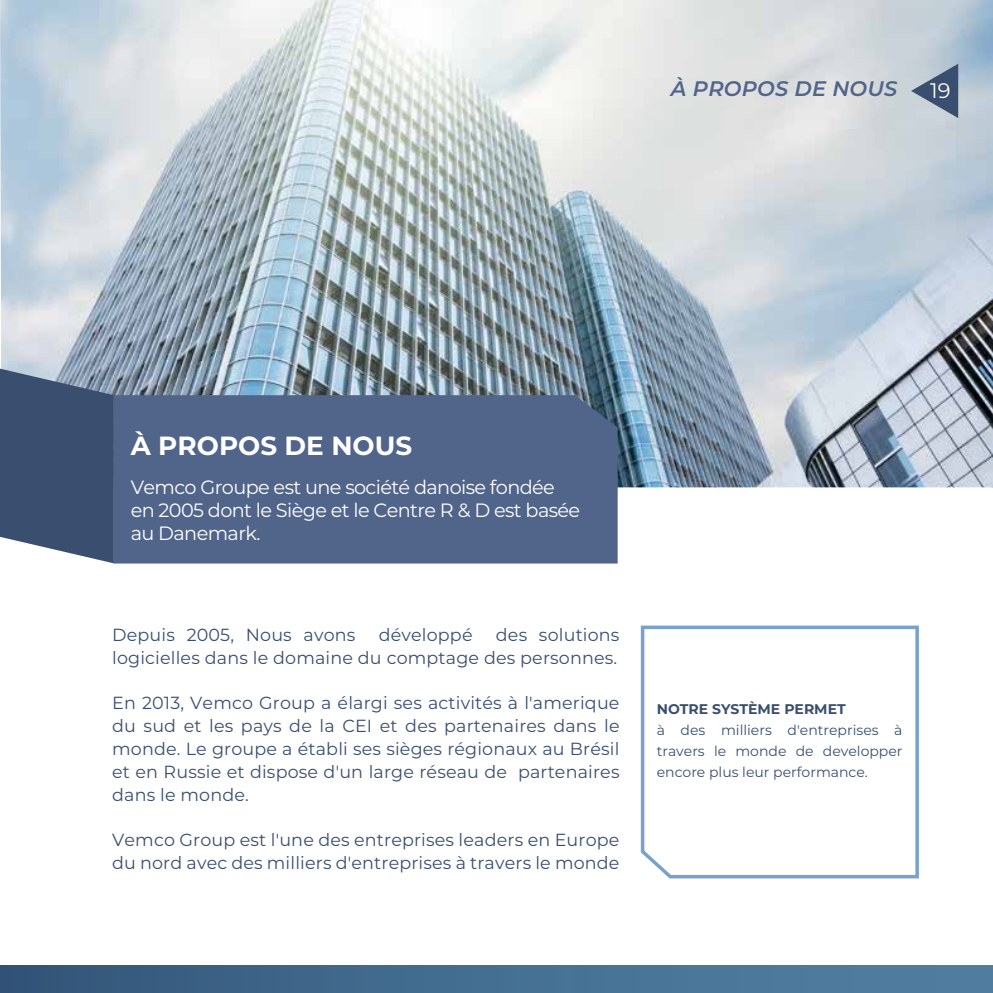
<style>
.page{position:relative;width:993px;height:993px;background:#fff}
.page>*{position:absolute;margin:0;border:0;box-sizing:border-box;transform-origin:0 0}
.t1{font:700 26.25px "Montserrat";color:#fff}
.t2{font:italic 600 21px "Montserrat";letter-spacing:.01em;color:#51658b}
.t3{font:21px "Montserrat";color:#fff}
.t4{font:19.25px/23.1px "Montserrat";letter-spacing:-.03em;color:#fff}
.t5{font:17.5px/22.8px "Montserrat";letter-spacing:.01em;color:#3a4f70;text-align:right}
.t6{font:14px/21px "Montserrat";color:#3a4f70;text-align:justify}
.t7{font:700 14px "Montserrat";color:#3a4f70}
</style>
<div class="page">
<img style="left:0;top:0;width:992px;height:487px">
<svg style="left:0;top:368px;width:114px;height:195px;background:#4e617f"></svg>
<div style="left:113px;top:395px;width:504px;height:168px;background:#51658b"></div>
<svg style="left:640px;top:625px;width:279px;height:254px"></svg>
<svg style="left:0;top:965px;width:1px;height:27px"></svg>
<div style="left:1px;top:965px;width:991px;height:27px;background:linear-gradient(to right,#34577b,#5282a5)"></div>
<svg style="left:910px;top:64px;width:47px;height:54px;background:#8392a6"></svg>
<p class="t2" style="left:670px;top:73px;width:228px">À PROPOS DE NOUS</p>
<p class="t3" style="left:929px;top:76px;width:22px">19</p>
<h1 class="t1" style="left:131px;top:426px;width:283px">À PROPOS DE NOUS</h1>
<p class="t4" style="left:131px;top:474px;width:451px">Vemco Groupe est une société danoise fondée en 2005 dont le Siège et le Centre R &amp; D est basée au Danemark.</p>
<p class="t5" style="left:112px;top:622px;width:508px">des solutions<br>logicielles dans le domaine du comptage des personnes.</p>
<p class="t5" style="left:112px;top:691px;width:508px;text-align:justify">En 2013, Vemco Group a élargi ses activités à l'amerique du sud et les pays de la CEI et des partenaires dans le monde. Le groupe a établi ses sièges régionaux au Brésil et en Russie et dispose d'un large réseau de partenaires dans le monde.</p>
<p class="t5" style="left:112px;top:827px;width:508px;text-align:left">Vemco Group est l'une des entreprises leaders en Europe du nord avec des milliers d'entreprises à travers le monde</p>
<p class="t5" style="left:112px;top:622px;width:245px">Depuis 2005, Nous avons</p>
<p class="t5" style="left:378px;top:622px;width:95px">développé</p>
<p class="t7" style="left:656px;top:698px;width:190px">NOTRE SYSTÈME PERMET</p>
<p class="t6" style="left:656px;top:718px;width:247px">à des milliers d'entreprises à travers le monde de developper encore plus leur performance.</p>
</div>
